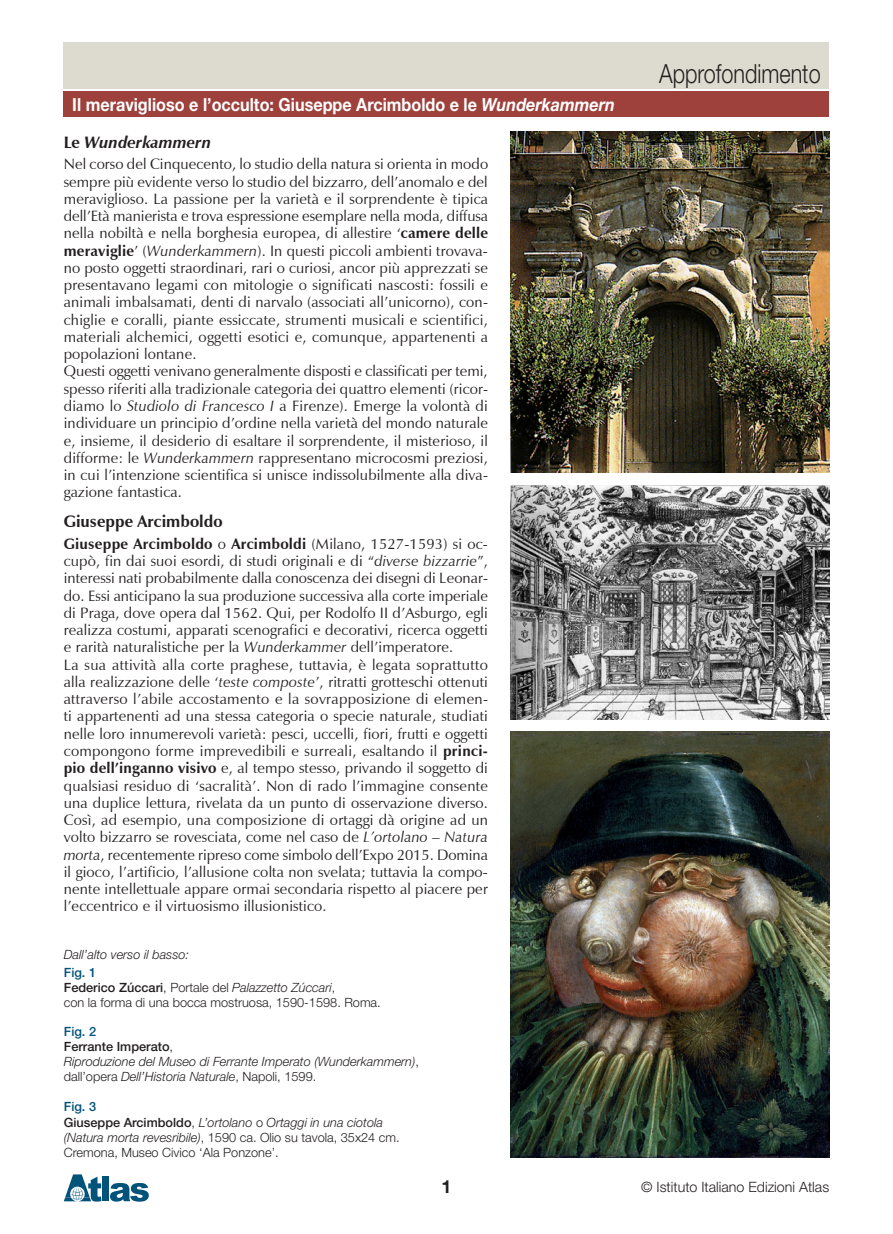
<style>
.page{position:relative;width:893px;height:1234px;background:#fff}
.page>*{position:absolute;margin:0;border:0;box-sizing:border-box;transform-origin:0 0}
.t1{font:300 26.4px "Helvetica Neue";color:#231f20;scale:.82 1}
.t2{font:700 18px "Helvetica Neue";color:#fff;scale:.9 1}
.t3{font:700 18px "Helvetica Neue";color:#231f20}
.t4{font:700 16.5px "Zapf Humanist 601 BT";color:#231f20}
.t5{font:italic 700 16.5px "Zapf Humanist 601 BT";color:#231f20}
.t6{font:15px/17.2px "Zapf Humanist 601 BT";letter-spacing:.01em;color:#231f20}
.t7{font:300 14.25px "Helvetica Neue";color:#231f20}
.t8{font:300 12.75px/15px "Helvetica Neue";color:#231f20}
.t9{font:italic 300 12.75px/15px "Helvetica Neue";color:#231f20}
.s1{font-style:italic}
.s2{font-style:normal}
.s3{font-weight:700}
.s4{font-weight:500;color:#01537a}
.s5{font-weight:500}
.s6{font-weight:500;font-style:normal;color:#01537a}
.s7{font-weight:500;font-style:normal}
</style>
<div class="page">
<div style="left:102px;top:1176px;width:7px;height:24px;background:#01537a"></div>
<svg style="left:110px;top:1183px;width:39px;height:18px"></svg>
<svg style="left:64px;top:1174px;width:37px;height:27px"></svg>
<div style="left:64px;top:43px;width:765px;height:46px;background:#dddbcf"></div>
<div style="left:64px;top:91px;width:765px;height:26px;background:#9e413c"></div>
<img style="left:510px;top:132px;width:319px;height:340px">
<img style="left:510px;top:485px;width:319px;height:234px">
<img style="left:510px;top:731px;width:319px;height:426px">
<p class="t2" style="left:72px;top:94px;width:605px">Il meraviglioso e l’occulto: Giuseppe Arcimboldo e le <span class="s1">Wunderkammern</span></p>
<p class="t5" style="left:64px;top:132px;width:149px"><span class="s2">Le</span> Wunderkammern</p>
<p class="t6" style="left:64px;top:155px;width:426px">Nel corso del Cinquecento, lo studio della natura si orienta in modo sempre più evidente verso lo studio del bizzarro, dell’anomalo e del meraviglioso. La passione per la varietà e il sorprendente è tipica dell’Età manierista e trova espressione esemplare nella moda, diffusa nella nobiltà e nella borghesia europea, di allestire ‘<span class="s3">camere delle meraviglie</span>’ (<span class="s1">Wunderkammern</span>). In questi piccoli ambienti trovava&shy;no posto oggetti straordinari, rari o curiosi, ancor più apprezzati se presentavano legami con mitologie o significati nascosti: fossili e animali imbalsamati, denti di narvalo (associati all’unicorno), con&shy;chiglie e coralli, piante essiccate, strumenti musicali e scientifici, materiali alchemici, oggetti esotici e, comunque, appartenenti a popolazioni lontane.<br>Questi oggetti venivano generalmente disposti e classificati per temi, spesso riferiti alla tradizionale categoria dei quattro elementi (ricor&shy;diamo lo <span class="s1">Studiolo di Francesco I</span> a Firenze). Emerge la volontà di individuare un principio d’ordine nella varietà del mondo naturale e, insieme, il desiderio di esaltare il sorprendente, il misterioso, il difforme: le <span class="s1">Wunderkammern</span> rappresentano microcosmi preziosi, in cui l’intenzione scientifica si unisce indissolubilmente alla diva&shy;gazione fantastica.</p>
<p class="t4" style="left:64px;top:511px;width:160px">Giuseppe Arcimboldo</p>
<p class="t6" style="left:64px;top:535px;width:426px"><span class="s3">Giuseppe Arcimboldo</span> o <span class="s3">Arcimboldi</span> (Milano, 1527-1593) si oc&shy;cupò, fin dai suoi esordi, di studi originali e di “<span class="s1">diverse bizzarrie</span>”, interessi nati probabilmente dalla conoscenza dei disegni di Leonar&shy;do. Essi anticipano la sua produzione successiva alla corte imperiale di Praga, dove opera dal 1562. Qui, per Rodolfo II d’Asburgo, egli realizza costumi, apparati scenografici e decorativi, ricerca oggetti e rarità naturalistiche per la <span class="s1">Wunderkammer</span> dell’imperatore.<br>La sua attività alla corte praghese, tuttavia, è legata soprattutto alla realizzazione delle ‘<span class="s1">teste composte</span>’, ritratti grotteschi ottenuti attraverso l’abile accostamento e la sovrapposizione di elemen&shy;ti appartenenti ad una stessa categoria o specie naturale, studiati nelle loro innumerevoli varietà: pesci, uccelli, fiori, frutti e oggetti compongono forme imprevedibili e surreali, esaltando il <span class="s3">princi&shy;pio dell’inganno visivo</span> e, al tempo stesso, privando il soggetto di qualsiasi residuo di ‘sacralità’. Non di rado l’immagine consente una duplice lettura, rivelata da un punto di osservazione diverso.<br>Così, ad esempio, una composizione di ortaggi dà origine ad un volto bizzarro se rovesciata, come nel caso de <span class="s1">L’ortolano – Natura morta</span>, recentemente ripreso come simbolo dell’Expo 2015. Domina il gioco, l’artificio, l’allusione colta non svelata; tuttavia la compo&shy;nente intellettuale appare ormai secondaria rispetto al piacere per l’eccentrico e il virtuosismo illusionistico.</p>
<p class="t9" style="left:64px;top:946px;width:127px">Dall’alto verso il basso:</p>
<p class="t8" style="left:64px;top:964px;width:318px"><span class="s4">Fig. 1<br></span><span class="s5">Federico Zúccari</span>, Portale del <span class="s1">Palazzetto Zúccari</span>,<br>con la forma di una bocca mostruosa, 1590-1598. Roma.</p>
<p class="t9" style="left:64px;top:1023px;width:357px"><span class="s6">Fig. 2<br></span><span class="s7">Ferrante Imperato</span><span class="s2">,<br></span>Riproduzione del Museo di Ferrante Imperato (Wunderkammern)<span class="s2">, dall’opera</span> Dell’Historia Naturale<span class="s2">, Napoli, 1599.</span></p>
<p class="t8" style="left:64px;top:1098px;width:337px"><span class="s4">Fig. 3<br></span><span class="s5">Giuseppe Arcimboldo</span>, <span class="s1">L’ortolano</span> o <span class="s1">Ortaggi in una ciotola (Natura morta revesribile)</span>, 1590 ca. Olio su tavola, 35x24 cm.<br>Cremona, Museo Civico ‘Ala Ponzone’.</p>
<h1 class="t1" style="left:659px;top:58px;width:199px">Approfondimento</h1>
<p class="t3" style="left:441px;top:1174px;width:12px">1</p>
<p class="t7" style="left:641px;top:1178px;width:189px">© Istituto Italiano Edizioni Atlas</p>
</div>
